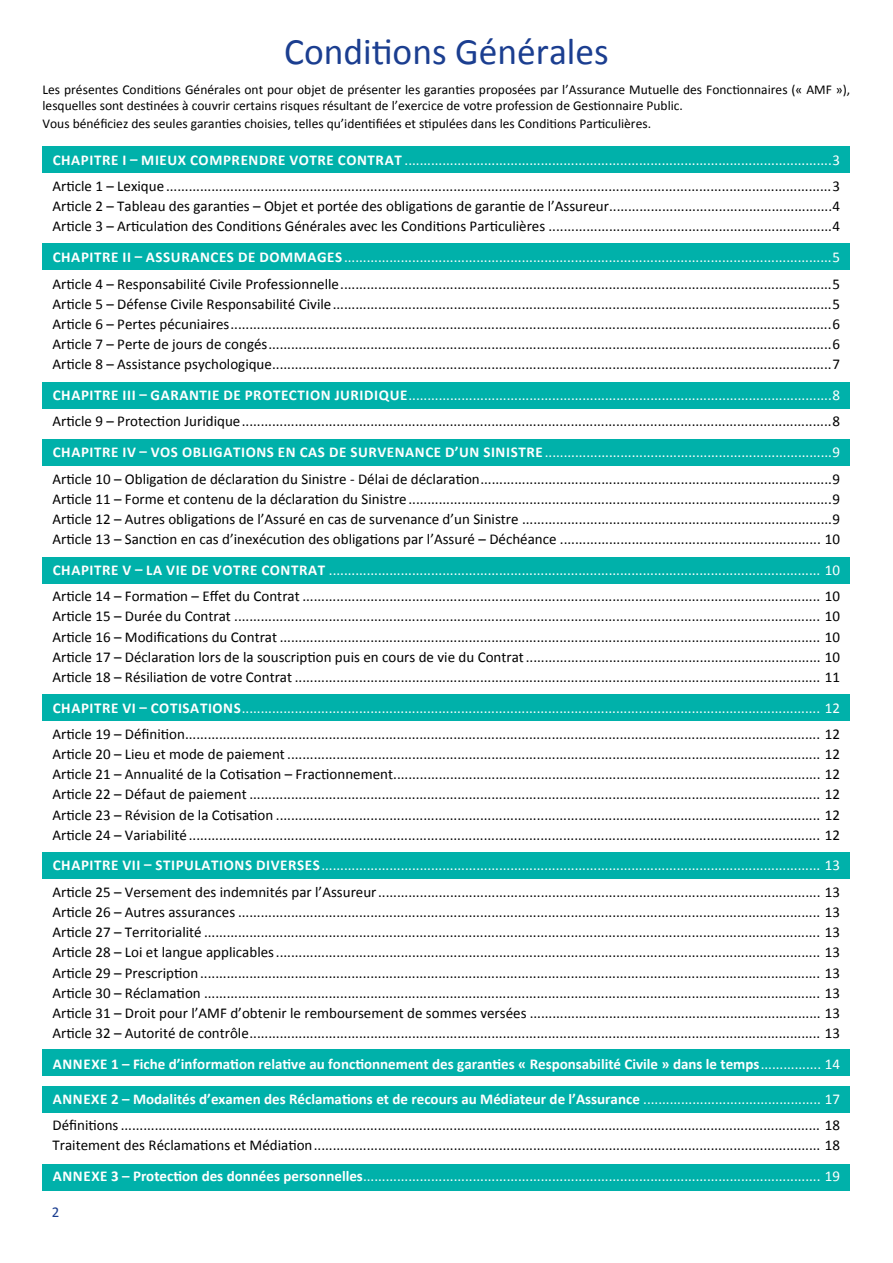
<style>
.page{position:relative;width:893px;height:1263px;background:#fff}
.page>*{position:absolute;margin:0;border:0;box-sizing:border-box;transform-origin:0 0}
.t1{font:37.5px "Calibri";color:#1b3e90}
.t2{font:15px/20.1px "Calibri";color:#000}
.t3{font:700 15px "Calibri";color:#fff}
.t4{font:15px "Calibri";color:#1b3e90}
.t5{font:13.5px/16.2px "Calibri";color:#000}
.s1{font-weight:700;color:#fff}
.s2{color:#fff}
.s3{font-weight:400}
</style>
<div class="page">
<div style="left:43px;top:146px;width:807px;height:27px;background:#00b1aa"></div>
<div style="left:43px;top:244px;width:807px;height:26px;background:#00b1aa"></div>
<div style="left:43px;top:382px;width:807px;height:26px;background:#00b1aa"></div>
<div style="left:43px;top:439px;width:807px;height:26px;background:#00b1aa"></div>
<div style="left:43px;top:557px;width:807px;height:27px;background:#00b1aa"></div>
<div style="left:43px;top:695px;width:807px;height:26px;background:#00b1aa"></div>
<div style="left:43px;top:853px;width:807px;height:26px;background:#00b1aa"></div>
<div style="left:43px;top:1050px;width:807px;height:26px;background:#00b1aa"></div>
<div style="left:43px;top:1086px;width:807px;height:26px;background:#00b1aa"></div>
<div style="left:43px;top:1164px;width:807px;height:26px;background:#00b1aa"></div>
<h1 class="t1" style="left:284px;top:28px;width:326px">Conditions Générales</h1>
<p class="t5" style="left:43px;top:81px;width:809px">Les présentes Conditions Générales ont pour objet de présenter les garanties proposées par l’Assurance Mutuelle des Fonctionnaires (« AMF »), lesquelles sont destinées à couvrir certains risques résultant de l’exercice de votre profession de Gestionnaire Public.</p>
<p class="t5" style="left:43px;top:116px;width:610px">Vous bénéficiez des seules garanties choisies, telles qu’identifiées et stipulées dans les Conditions Particulières.</p>
<p class="t2" style="left:52px;top:146px;width:789px;line-height:26.5px"><span class="s1">CHAPITRE I – MIEUX COMPRENDRE VOTRE CONTRAT</span> <span class="s2">.................................................................................................................3<br></span>Article 1 – Lexique ................................................................................................................................................................................3</p>
<p class="t2" style="left:52px;top:196px;width:789px">Article 2 – Tableau des garanties – Objet et portée des obligations de garantie de l’Assureur...........................................................4<br>Article 3 – Articulation des Conditions Générales avec les Conditions Particulières ...........................................................................4</p>
<p class="t2" style="left:52px;top:244px;width:789px;line-height:26.5px"><span class="s1">CHAPITRE II – ASSURANCES DE DOMMAGES</span><span class="s2">.................................................................................................................................5<br></span>Article 4 – Responsabilité Civile Professionnelle..................................................................................................................................5</p>
<p class="t2" style="left:52px;top:294px;width:789px;text-align:justify">Article 5 – Défense Civile Responsabilité Civile....................................................................................................................................5<br>Article 6 – Pertes pécuniaires...............................................................................................................................................................6<br>Article 7 – Perte de jours de congés.....................................................................................................................................................6<br>Article 8 – Assistance psychologique....................................................................................................................................................7</p>
<p class="t2" style="left:52px;top:382px;width:789px;line-height:26.5px"><span class="s1">CHAPITRE III – GARANTIE DE PROTECTION JURIDIQUE</span><span class="s2">................................................................................................................8<br></span>Article 9 – Protection Juridique............................................................................................................................................................8</p>
<p class="t2" style="left:52px;top:439px;width:789px;line-height:26.5px"><span class="s1">CHAPITRE IV – VOS OBLIGATIONS EN CAS DE SURVENANCE D’UN SINISTRE</span> <span class="s2">............................................................................9<br></span>Article 10 – Obligation de déclaration du Sinistre - Délai de déclaration.............................................................................................9</p>
<p class="t2" style="left:52px;top:489px;width:789px;text-align:justify">Article 11 – Forme et contenu de la déclaration du Sinistre................................................................................................................9<br>Article 12 – Autres obligations de l’Assuré en cas de survenance d’un Sinistre ..................................................................................9<br>Article 13 – Sanction en cas d’inexécution des obligations par l’Assuré – Déchéance ..................................................................... 10</p>
<p class="t2" style="left:52px;top:556px;width:789px;line-height:26.5px"><span class="s1">CHAPITRE V – LA VIE DE VOTRE CONTRAT</span> <span class="s2">.................................................................................................................................. 10<br></span>Article 14 – Formation – Effet du Contrat ......................................................................................................................................... 10</p>
<p class="t2" style="left:52px;top:606px;width:789px;text-align:justify">Article 15 – Durée du Contrat ........................................................................................................................................................... 10<br>Article 16 – Modifications du Contrat ............................................................................................................................................... 10<br>Article 17 – Déclaration lors de la souscription puis en cours de vie du Contrat.............................................................................. 10<br>Article 18 – Résiliation de votre Contrat ........................................................................................................................................... 11</p>
<p class="t2" style="left:52px;top:694px;width:789px;line-height:26.5px"><span class="s1">CHAPITRE VI – COTISATIONS</span><span class="s2">......................................................................................................................................................... 12<br></span>Article 19 – Définition........................................................................................................................................................................ 12</p>
<p class="t2" style="left:52px;top:744px;width:789px;text-align:justify">Article 20 – Lieu et mode de paiement ............................................................................................................................................. 12<br>Article 21 – Annualité de la Cotisation – Fractionnement................................................................................................................. 12<br>Article 22 – Défaut de paiement ....................................................................................................................................................... 12<br>Article 23 – Révision de la Cotisation ................................................................................................................................................ 12<br>Article 24 – Variabilité....................................................................................................................................................................... 12</p>
<p class="t2" style="left:53px;top:852px;width:789px;line-height:26.5px"><span class="s1">CHAPITRE VII – STIPULATIONS DIVERSES</span><span class="s2">.................................................................................................................................... 13<br></span>Article 25 – Versement des indemnités par l’Assureur..................................................................................................................... 13</p>
<p class="t2" style="left:53px;top:902px;width:789px;text-align:justify">Article 26 – Autres assurances .......................................................................................................................................................... 13<br>Article 27 – Territorialité ................................................................................................................................................................... 13<br>Article 28 – Loi et langue applicables................................................................................................................................................ 13<br>Article 29 – Prescription.................................................................................................................................................................... 13<br>Article 30 – Réclamation ................................................................................................................................................................... 13<br>Article 31 – Droit pour l’AMF d’obtenir le remboursement de sommes versées ............................................................................. 13<br>Article 32 – Autorité de contrôle....................................................................................................................................................... 13</p>
<p class="t3" style="left:53px;top:1054px;width:789px">ANNEXE 1 – Fiche d’information relative au fonctionnement des garanties « Responsabilité Civile » dans le temps<span class="s3">................ 14</span></p>
<p class="t2" style="left:53px;top:1085px;width:789px;line-height:26.5px"><span class="s1">ANNEXE 2 – Modalités d’examen des Réclamations et de recours au Médiateur de l’Assurance</span> <span class="s2">............................................... 17<br></span>Définitions......................................................................................................................................................................................... 18</p>
<p class="t2" style="left:53px;top:1130px;width:789px;line-height:30.8px">Traitement des Réclamations et Médiation...................................................................................................................................... 18<br><span class="s1">ANNEXE 3 – Protection des données personnelles</span><span class="s2">......................................................................................................................... 19</span></p>
<p class="t4" style="left:52px;top:1203px;width:9px">2</p>
</div>
